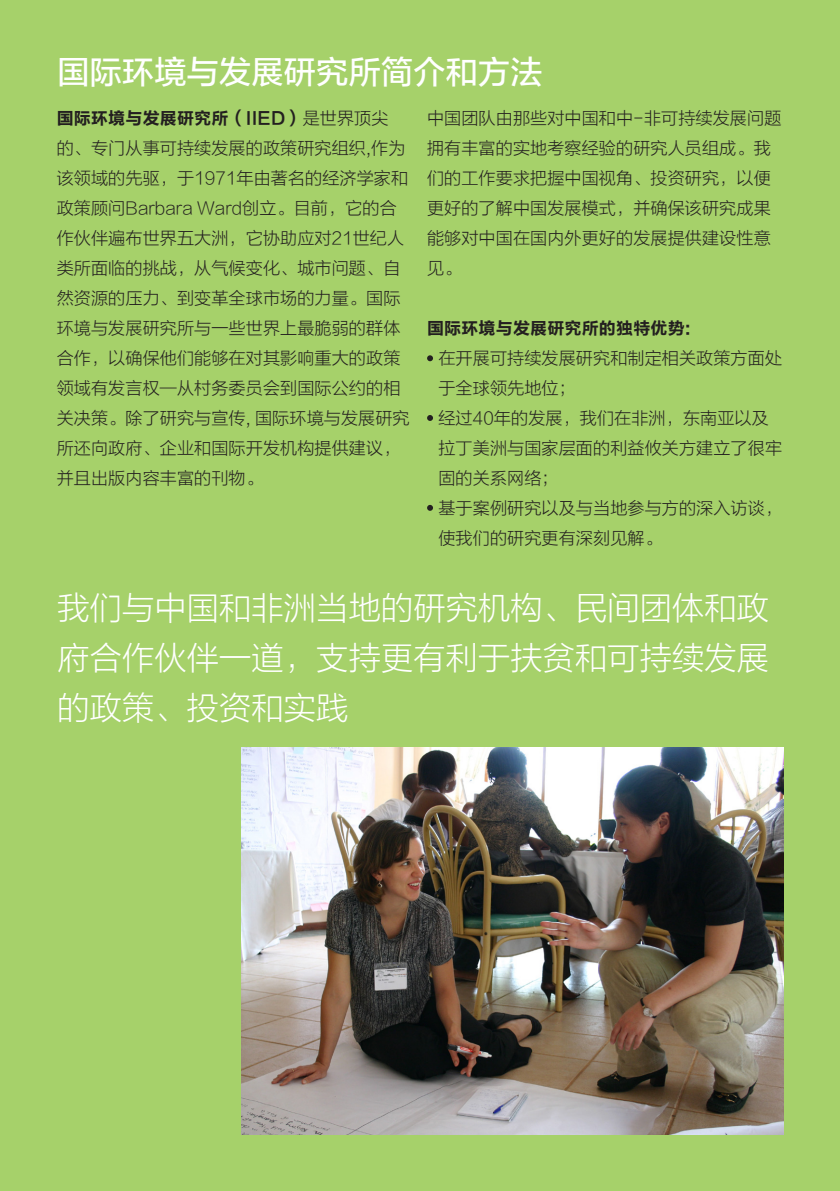
<style>
.page{position:relative;width:840px;height:1191px;background:#fff}
.page>*{position:absolute;margin:0;border:0;box-sizing:border-box;transform-origin:0 0}
.IIED_backgrounder_bo{font:32px/50px "FZLTXHK GBK1 0";letter-spacing:.01em;color:#fff;text-align:justify}
.IIED_backgrounder_bo-2{font:32px "FZLTZHUNHK GBK1 0";letter-spacing:.01em;color:#fff}
.IIED_backgrounder_bo-3{font:17px/30px "FZLTXHK GBK1 0";letter-spacing:.01em;color:#231f20}
.IIED_backgrounder_bo-4{font:17px "FZLTCHK GBK1 0";letter-spacing:.01em;color:#231f20}
.s1{font-family:"FZLTCHK GBK1 0"}
</style>
<div class="page">
<div style="left:0;top:0;width:839px;height:1191px;background:#a6d16a"></div>
<img style="left:242px;top:747px;width:540px;height:387px">
<svg style="left:427px;top:355px;width:6px;height:6px"></svg>
<svg style="left:427px;top:415px;width:6px;height:6px"></svg>
<svg style="left:427px;top:505px;width:6px;height:6px"></svg>
<p class="IIED_backgrounder_bo-2" style="left:57px;top:55px;width:486px">国际环境与发展研究所简介和方法</p>
<p class="IIED_backgrounder_bo-3" style="left:57px;top:103px;width:354px"><span class="s1">国际环境与发展研究所（IIED）</span>是世界顶尖的、专门从事可持续发展的政策研究组织,作为该领域的先驱，于1971年由著名的经济学家和政策顾问Barbara Ward创立。目前，它的合作伙伴遍布世界五大洲，它协助应对21世纪人类所面临的挑战，从气候变化、城市问题、自然资源的压力、到变革全球市场的力量。国际环境与发展研究所与一些世界上最脆弱的群体合作，以确保他们能够在对其影响重大的政策领域有发言权—从村务委员会到国际公约的相关决策。除了研究与宣传, 国际环境与发展研究所还向政府、企业和国际开发机构提供建议，并且出版内容丰富的刊物。</p>
<p class="IIED_backgrounder_bo-3" style="left:427px;top:103px;width:355px">中国团队由那些对中国和中-非可持续发展问题拥有丰富的实地考察经验的研究人员组成。我们的工作要求把握中国视角、投资研究，以便更好的了解中国发展模式，并确保该研究成果能够对中国在国内外更好的发展提供建设性意见。</p>
<p class="IIED_backgrounder_bo-4" style="left:427px;top:318px;width:265px">国际环境与发展研究所的独特优势:</p>
<p class="IIED_backgrounder_bo-3" style="left:438px;top:343px;width:345px">在开展可持续发展研究和制定相关政策方面处于全球领先地位；</p>
<p class="IIED_backgrounder_bo-3" style="left:438px;top:403px;width:345px">经过40年的发展，我们在非洲，东南亚以及拉丁美洲与国家层面的利益攸关方建立了很牢固的关系网络；</p>
<p class="IIED_backgrounder_bo-3" style="left:438px;top:493px;width:345px">基于案例研究以及与当地参与方的深入访谈，使我们的研究更有深刻见解。</p>
<p class="IIED_backgrounder_bo" style="left:57px;top:584px;width:712px">我们与中国和非洲当地的研究机构、民间团体和政府合作伙伴一道，支持更有利于扶贫和可持续发展的政策、投资和实践</p>
</div>
